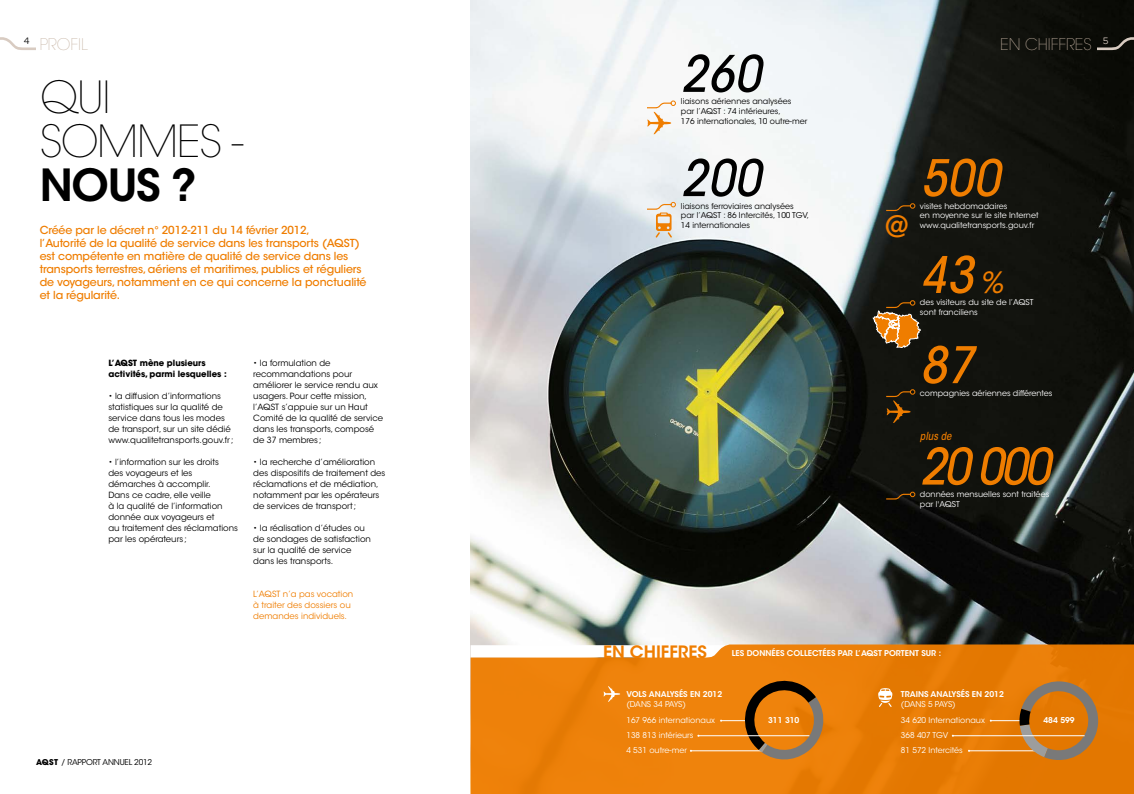
<style>
.page{position:relative;width:1134px;height:794px;background:#fff}
.page>*{position:absolute;margin:0;border:0;box-sizing:border-box;transform-origin:0 0}
.t1{font:italic 500 condensed 50px "ITC Avant Garde Std";color:#ef7d00}
.t2{font:italic 500 condensed 50px "ITC Avant Garde Std";color:#000}
.t3{font:200 44px/44px "ITC Avant Garde Std";letter-spacing:-.03em;color:#000}
.t4{font:600 44px "ITC Avant Garde Std";color:#000}
.t5{font:600 29.2px "ITC Avant Garde Std";color:#ef7d00}
.t6{font:600 17px "ITC Avant Garde Std";color:#ef7d00}
.t7{font:200 16px "ITC Avant Garde Std";color:#c6b4a4}
.t8{font:500 11px/13px "ITC Avant Garde Std";letter-spacing:-.01em;color:#ef7d00}
.t9{font:italic 500 condensed 11px "ITC Avant Garde Std";color:#ef7d00}
.t10{font:10px "Omnes";color:#d8cbc1}
.t11{font:8.5px/11px "ITC Avant Garde Std";color:#000}
.t12{font:8.5px/11px "ITC Avant Garde Std";color:#ef7d00}
.t13{font:700 8.5px/11px "ITC Avant Garde Std";color:#000}
.t14{font:8px/9.6px "ITC Avant Garde Std";color:#fff}
.t15{font:8px/9.6px "ITC Avant Garde Std";color:#000}
.t16{font:600 8px "ITC Avant Garde Std";color:#fff}
.t17{font:8px "ITC Avant Garde Std";letter-spacing:-.04em;color:#fff}
.t18{font:8px "ITC Avant Garde Std";letter-spacing:-.02em;color:#000}
.s1{font-weight:700}
.s2{font-size:29px}
</style>
<div class="page">
<svg style="left:0;top:37px;width:36px;height:13px"></svg>
<img style="left:471px;top:0;width:663px;height:644px">
<svg style="left:887px;top:203px;width:28px;height:8px"></svg>
<svg style="left:887px;top:492px;width:28px;height:7px"></svg>
<svg style="left:647px;top:100px;width:29px;height:34px"></svg>
<svg style="left:887px;top:389px;width:28px;height:34px"></svg>
<svg style="left:1098px;top:37px;width:36px;height:13px"></svg>
<svg style="left:647px;top:202px;width:29px;height:35px"></svg>
<svg style="left:873px;top:300px;width:48px;height:48px;background:#895d2a"></svg>
<svg style="left:471px;top:644px;width:663px;height:150px;background:#ea8311"></svg>
<hr style="left:691px;top:750px;width:71px;height:1px;background:#fff">
<hr style="left:969px;top:750px;width:68px;height:1px;background:#fff">
<svg style="left:604px;top:686px;width:16px;height:16px"></svg>
<svg style="left:878px;top:688px;width:14px;height:19px"></svg>
<hr style="left:991px;top:720px;width:33px;height:1px;background:#fff">
<svg style="left:720px;top:676px;width:108px;height:86px;background:#c67317"></svg>
<hr style="left:698px;top:735px;width:111px;height:1px;background:#fff">
<svg style="left:1019px;top:676px;width:84px;height:88px;background:#c47824"></svg>
<hr style="left:953px;top:735px;width:132px;height:1px;background:#fff">
<h3 class="t7" style="left:24px;top:35px;width:66px"><sup>4</sup> PROFIL</h3>
<h2 class="t3" style="left:40px;top:76px;width:205px">QUI<br>SOMMES -</h2>
<h2 class="t4" style="left:40px;top:157px;width:158px">NOUS ?</h2>
<p class="t8" style="left:40px;top:223px;width:328px">Créée par le décret n° 2012-211 du 14 février 2012,<br>l’Autorité de la qualité de service dans les transports (AQST) est compétente en matière de qualité de service dans les transports terrestres, aériens et maritimes, publics et réguliers de voyageurs, notamment en ce qui concerne la ponctualité et la régularité.</p>
<p class="t13" style="left:108px;top:357px;width:120px">L’AQST mène plusieurs activités, parmi lesquelles :</p>
<p class="t11" style="left:108px;top:391px;width:127px">• la diffusion d’informations statistiques sur la qualité de service dans tous les modes de transport, sur un site dédié www.qualitetransports.gouv.fr;</p>
<p class="t11" style="left:108px;top:457px;width:131px">• l’information sur les droits<br>des voyageurs et les démarches à accomplir.<br>Dans ce cadre, elle veille<br>à la qualité de l’information donnée aux voyageurs et<br>au traitement des réclamations par les opérateurs ;</p>
<p class="t11" style="left:253px;top:358px;width:131px">• la formulation de recommandations pour améliorer le service rendu aux usagers. Pour cette mission, l’AQST s’appuie sur un Haut<br>Comité de la qualité de service dans les transports, composé de 37 membres ;</p>
<p class="t11" style="left:253px;top:457px;width:134px">• la recherche d’amélioration des dispositifs de traitement des réclamations et de médiation, notamment par les opérateurs de services de transport;</p>
<p class="t11" style="left:253px;top:523px;width:119px">• la réalisation d’études ou de sondages de satisfaction sur la qualité de service dans les transports.</p>
<p class="t12" style="left:253px;top:588px;width:102px">L’AQST n’a pas vocation à traiter des dossiers ou demandes individuels.</p>
<p class="t18" style="left:36px;top:757px;width:118px"><span class="s1">AQST</span> / RAPPORT ANNUEL 2012</p>
<h1 class="t2" style="left:681px;top:43px;width:81px">260</h1>
<p class="t15" style="left:681px;top:97px;width:128px">liaisons aériennes analysées<br>par l’AQST : 74 intérieures,<br>176 internationales, 10 outre-mer</p>
<h1 class="t2" style="left:681px;top:147px;width:81px">200</h1>
<p class="t15" style="left:681px;top:201px;width:130px">liaisons ferroviaires analysées par l’AQST : 86 Intercités, 100 TGV,<br>14 internationales</p>
<h3 class="t7" style="left:1000px;top:35px;width:93px">EN CHIFFRES</h3>
<p class="t10" style="left:1103px;top:35px;width:7px">5</p>
<h3 class="t5" style="left:886px;top:207px;width:24px">@</h3>
<h1 class="t1" style="left:920px;top:147px;width:81px">500</h1>
<p class="t14" style="left:920px;top:201px;width:120px">visites hebdomadaires<br>en moyenne sur le site Internet www.qualitetransports.gouv.fr</p>
<h1 class="t1" style="left:920px;top:244px;width:85px">43<span class="s2">%</span></h1>
<p class="t14" style="left:920px;top:298px;width:115px">des visiteurs du site de l’AQST sont franciliens</p>
<h1 class="t1" style="left:920px;top:334px;width:55px">87</h1>
<p class="t14" style="left:920px;top:388px;width:134px">compagnies aériennes différentes</p>
<p class="t9" style="left:920px;top:429px;width:33px">plus de</p>
<h1 class="t1" style="left:920px;top:436px;width:132px">20 000</h1>
<p class="t14" style="left:920px;top:489px;width:131px">données mensuelles sont traitées par l'AQST</p>
<h3 class="t6" style="left:603px;top:641px;width:106px">EN CHIFFRES</h3>
<p class="t16" style="left:732px;top:648px;width:211px">LES DONNÉES COLLECTÉES PAR L’AQST PORTENT SUR :</p>
<p class="t16" style="left:626px;top:689px;width:97px">VOLS ANALYSÉS EN 2012</p>
<p class="t17" style="left:626px;top:699px;width:61px">(DANS 34 PAYS)</p>
<p class="t16" style="left:901px;top:689px;width:105px">TRAINS ANALYSÉS EN 2012</p>
<p class="t17" style="left:901px;top:699px;width:56px">(DANS 5 PAYS)</p>
<p class="t16" style="left:768px;top:714px;width:33px">311 310</p>
<p class="t16" style="left:1043px;top:714px;width:33px">484 599</p>
<p class="t14" style="left:626px;top:712px;width:90px;line-height:15px">167 966 internationaux<br>138 813 intérieurs<br>4 531 outre-mer</p>
<p class="t14" style="left:901px;top:712px;width:86px;line-height:15px">34 620 Internationaux<br>368 407 TGV<br>81 572 Intercités</p>
</div>
